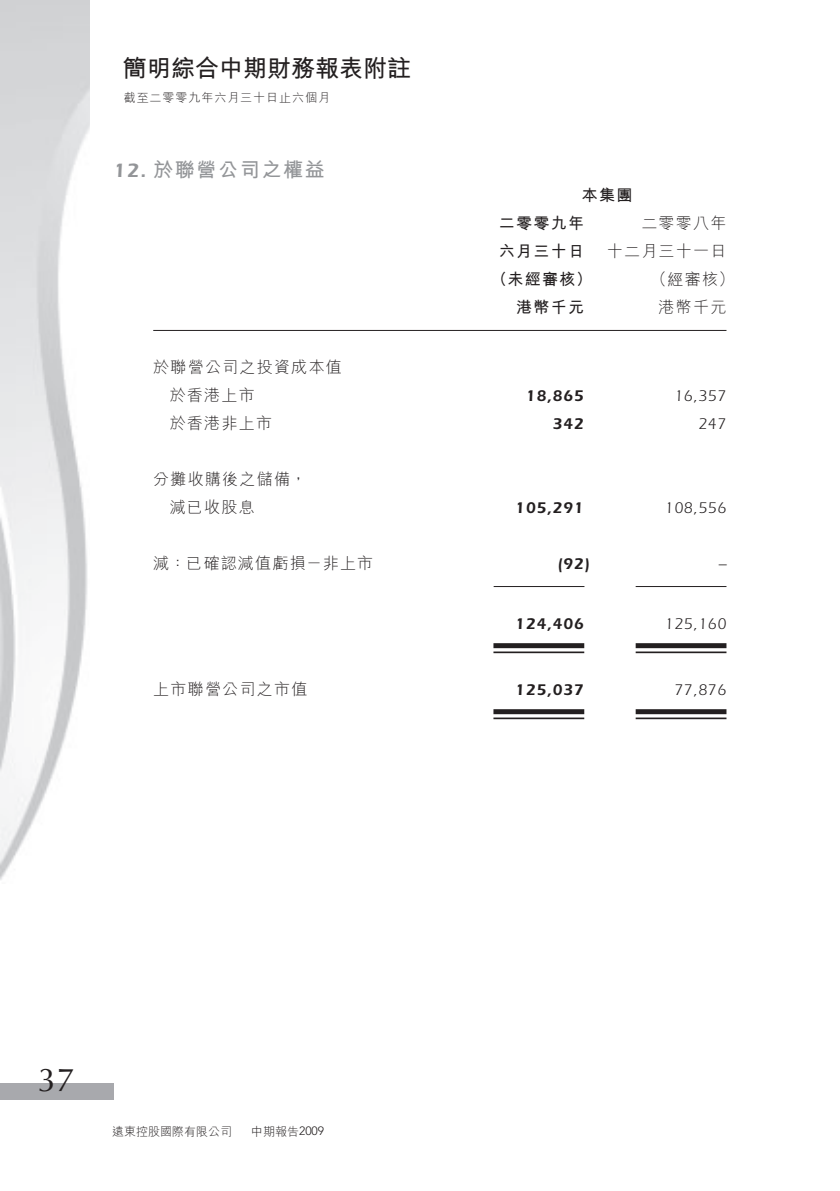
<style>
.page{position:relative;width:840px;height:1191px;background:#fff}
.page>*{position:absolute;margin:0;border:0;box-sizing:border-box;transform-origin:0 0}
.t1{font:33px "Optima LT Std";color:#231f20}
.t2{font:24px "M Hei HK Bold B5 pc H";color:#231f20}
.t3{font:20px "M Hei HK Bold B5 pc H";letter-spacing:.08em;color:#939598}
.t4{font:16px/28px "M Hei HK Light B5 pc H";letter-spacing:.08em;color:#231f20}
.t5{font:600 16px "ITC Eras Std";letter-spacing:.03em;color:#231f20}
.t6{font:16px "ITC Eras Std";letter-spacing:.03em;color:#231f20}
.t7{font:16px/28px "M Hei HK Bold B5 pc H";letter-spacing:.08em;color:#231f20}
.t8{font:12px "M Hei HK Light B5 pc H";letter-spacing:.08em;color:#231f20}
.t9{font:12px "M Hei HK Light B5 pc H";color:#231f20}
.s1{font-family:"ITC Eras Std";font-weight:600}
.s2{font-family:"Avenir LT Std";font-weight:300}
</style>
<div class="page">
<div style="left:0;top:1083px;width:113px;height:17px;background:#a8a9ad"></div>
<img style="left:0;top:0;width:90px;height:880px">
<hr style="left:153px;top:330px;width:573px;height:1px;background:#231f20">
<hr style="left:493px;top:586px;width:91px;height:1px;background:#231f20">
<hr style="left:635px;top:586px;width:91px;height:1px;background:#231f20">
<div style="left:493px;top:643px;width:91px;height:5px;background:#231f20"></div>
<hr style="left:493px;top:651px;width:91px;height:2px;background:#231f20">
<div style="left:635px;top:643px;width:91px;height:5px;background:#231f20"></div>
<hr style="left:635px;top:651px;width:91px;height:2px;background:#231f20">
<div style="left:493px;top:709px;width:91px;height:5px;background:#231f20"></div>
<hr style="left:493px;top:717px;width:91px;height:2px;background:#231f20">
<div style="left:635px;top:709px;width:91px;height:5px;background:#231f20"></div>
<hr style="left:635px;top:717px;width:91px;height:2px;background:#231f20">
<h2 class="t2" style="left:123px;top:59px;width:289px">簡明綜合中期財務報表附註</h2>
<p class="t8" style="left:124px;top:93px;width:208px">截至二零零九年六月三十日止六個月</p>
<p class="t3" style="left:113px;top:162px;width:213px"><span class="s1">12.</span> 於聯營公司之權益</p>
<p class="t4" style="left:170px;top:355px;width:174px;text-indent:-16px">於聯營公司之投資成本值於香港上市</p>
<p class="t7" style="left:498px;top:183px;width:135px;text-indent:83px">本集團二零零九年</p>
<p class="t4" style="left:641px;top:211px;width:87px">二零零八年</p>
<p class="t7" style="left:498px;top:239px;width:87px">六月三十日</p>
<p class="t4" style="left:606px;top:239px;width:121px">十二月三十一日</p>
<p class="t7" style="left:491px;top:267px;width:102px">（未經審核）</p>
<p class="t4" style="left:650px;top:267px;width:85px">（經審核）</p>
<p class="t7" style="left:516px;top:295px;width:69px">港幣千元</p>
<p class="t4" style="left:658px;top:295px;width:69px">港幣千元</p>
<p class="t5" style="left:525px;top:386px;width:60px">18,865</p>
<p class="t6" style="left:674px;top:390px;width:53px">16,357</p>
<p class="t4" style="left:170px;top:411px;width:104px">於香港非上市</p>
<p class="t5" style="left:552px;top:414px;width:33px">342</p>
<p class="t6" style="left:698px;top:418px;width:30px">247</p>
<p class="t4" style="left:170px;top:467px;width:138px;text-indent:-16px">分攤收購後之儲備，減已收股息</p>
<p class="t5" style="left:515px;top:498px;width:70px">105,291</p>
<p class="t6" style="left:664px;top:502px;width:63px">108,556</p>
<p class="t4" style="left:153px;top:551px;width:221px">減：已確認減值虧損－非上市</p>
<p class="t5" style="left:557px;top:554px;width:35px">(92)</p>
<p class="t6" style="left:718px;top:558px;width:9px">–</p>
<p class="t5" style="left:515px;top:614px;width:70px">124,406</p>
<p class="t6" style="left:664px;top:618px;width:63px">125,160</p>
<p class="t4" style="left:153px;top:677px;width:156px">上市聯營公司之市值</p>
<p class="t5" style="left:515px;top:680px;width:70px">125,037</p>
<p class="t6" style="left:674px;top:684px;width:53px">77,876</p>
<h1 class="t1" style="left:38px;top:1067px;width:38px">37</h1>
<p class="t9" style="left:112px;top:1126px;width:121px">遠東控股國際有限公司</p>
<p class="t8" style="left:251px;top:1126px;width:74px">中期報告<span class="s2">2009</span></p>
</div>
